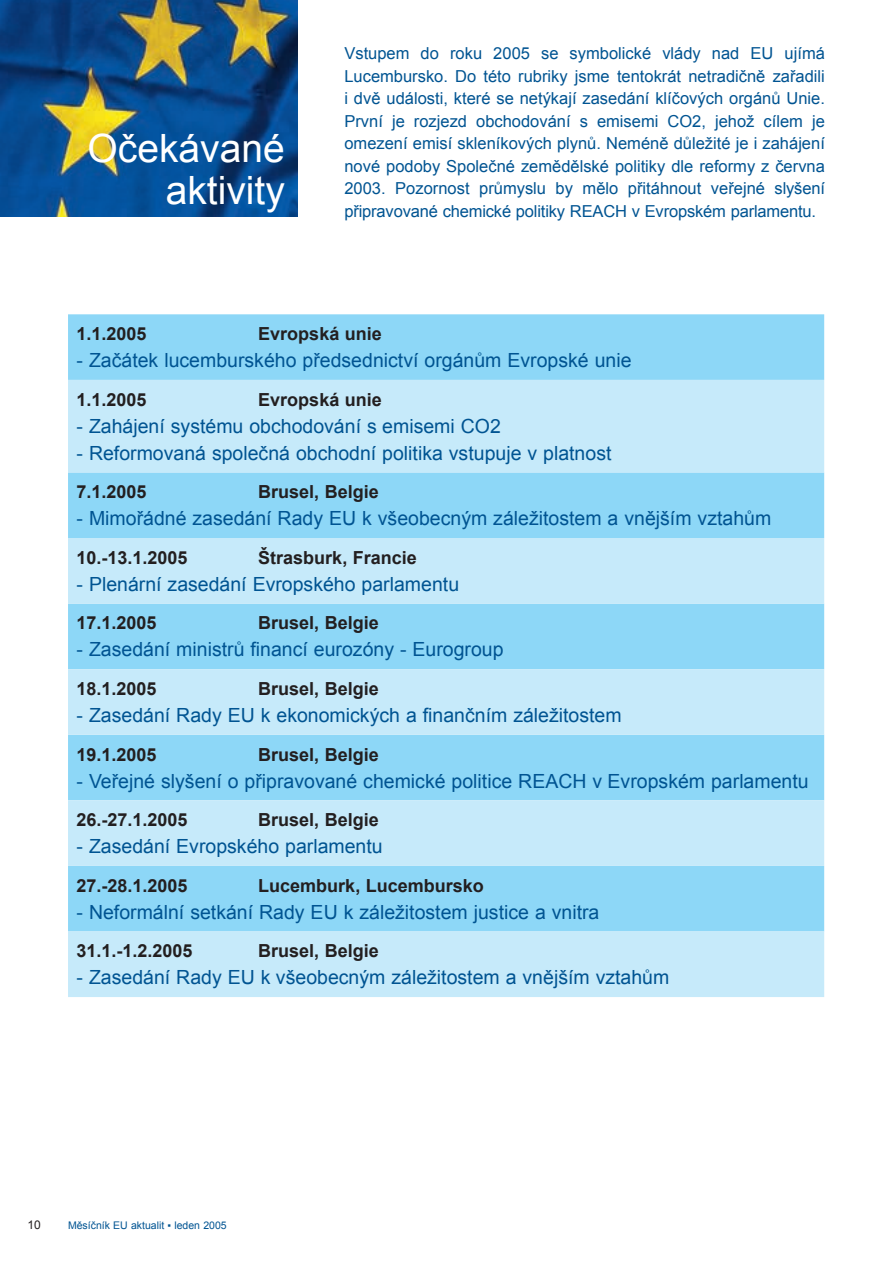
<style>
.page{position:relative;width:893px;height:1263px;background:#fff}
.page>*{position:absolute;margin:0;border:0;box-sizing:border-box;transform-origin:0 0}
.t1{font:39px/42px "Arial";color:#fff;text-align:right}
.t2{font:19.5px "Arial";color:#005492}
.t3{font:700 18px "Arial";color:#231f20}
.t4{font:16.5px/22.5px "Arial";letter-spacing:-.01em;color:#005492;text-align:justify}
.t5{font:12px "Arial";color:#231f20}
.t6{font:10.5px "Arial";color:#005492}
</style>
<div class="page">
<img style="left:0;top:0;width:298px;height:217px">
<div style="left:68px;top:314px;width:756px;height:66px;background:#8dd7f7"></div>
<svg style="left:68px;top:380px;width:756px;height:617px;background:#aee2f8"></svg>
<h1 class="t1" style="left:88px;top:128px;width:199px">Očekávané aktivity</h1>
<p class="t4" style="left:344px;top:42px;width:482px">Vstupem do roku 2005 se symbolické vlády nad EU ujímá Lucembursko. Do této rubriky jsme tentokrát netradičně zařadili i dvě události, které se netýkají zasedání klíčových orgánů Unie.<br>První je rozjezd obchodování s emisemi CO2, jehož cílem je omezení emisí skleníkových plynů. Neméně důležité je i zahájení nové podoby Společné zemědělské politiky dle reformy z června 2003. Pozornost průmyslu by mělo přitáhnout veřejné slyšení připravované chemické politiky REACH v Evropském parlamentu.</p>
<p class="t3" style="left:77px;top:322px;width:72px">1.1.2005</p>
<p class="t3" style="left:258px;top:322px;width:125px">Evropská unie</p>
<p class="t2" style="left:77px;top:347px;width:556px">- Začátek lucemburského předsednictví orgánům Evropské unie</p>
<p class="t3" style="left:77px;top:388px;width:72px">1.1.2005</p>
<p class="t3" style="left:258px;top:388px;width:125px">Evropská unie</p>
<p class="t2" style="left:77px;top:413px;width:426px">- Zahájení systému obchodování s emisemi CO2</p>
<p class="t2" style="left:77px;top:440px;width:536px">- Reformovaná společná obchodní politika vstupuje v platnost</p>
<p class="t3" style="left:77px;top:480px;width:72px">7.1.2005</p>
<p class="t3" style="left:258px;top:480px;width:122px">Brusel, Belgie</p>
<p class="t2" style="left:77px;top:506px;width:696px">- Mimořádné zasedání Rady EU k všeobecným záležitostem a vnějším vztahům</p>
<p class="t3" style="left:77px;top:546px;width:113px">10.-13.1.2005</p>
<p class="t3" style="left:258px;top:546px;width:160px">Štrasburk, Francie</p>
<p class="t2" style="left:77px;top:571px;width:384px">- Plenární zasedání Evropského parlamentu</p>
<p class="t3" style="left:77px;top:611px;width:82px">17.1.2005</p>
<p class="t3" style="left:258px;top:611px;width:122px">Brusel, Belgie</p>
<p class="t2" style="left:77px;top:637px;width:429px">- Zasedání ministrů financí eurozóny - Eurogroup</p>
<p class="t3" style="left:77px;top:677px;width:82px">18.1.2005</p>
<p class="t3" style="left:258px;top:677px;width:122px">Brusel, Belgie</p>
<p class="t2" style="left:77px;top:702px;width:547px">- Zasedání Rady EU k ekonomických a finančním záležitostem</p>
<p class="t3" style="left:77px;top:742px;width:82px">19.1.2005</p>
<p class="t3" style="left:258px;top:742px;width:122px">Brusel, Belgie</p>
<p class="t2" style="left:77px;top:768px;width:734px">- Veřejné slyšení o připravované chemické politice REACH v Evropském parlamentu</p>
<p class="t3" style="left:77px;top:808px;width:113px">26.-27.1.2005</p>
<p class="t3" style="left:258px;top:808px;width:122px">Brusel, Belgie</p>
<p class="t2" style="left:77px;top:833px;width:308px">- Zasedání Evropského parlamentu</p>
<p class="t3" style="left:77px;top:873px;width:113px">27.-28.1.2005</p>
<p class="t3" style="left:258px;top:873px;width:227px">Lucemburk, Lucembursko</p>
<p class="t2" style="left:77px;top:899px;width:524px">- Neformální setkání Rady EU k záležitostem justice a vnitra</p>
<p class="t3" style="left:77px;top:939px;width:118px">31.1.-1.2.2005</p>
<p class="t3" style="left:258px;top:939px;width:122px">Brusel, Belgie</p>
<p class="t2" style="left:77px;top:965px;width:594px">- Zasedání Rady EU k všeobecným záležitostem a vnějším vztahům</p>
<p class="t5" style="left:27px;top:1217px;width:15px">10</p>
<p class="t6" style="left:68px;top:1218px;width:160px">Měsíčník EU aktualit ▪ leden 2005</p>
</div>
